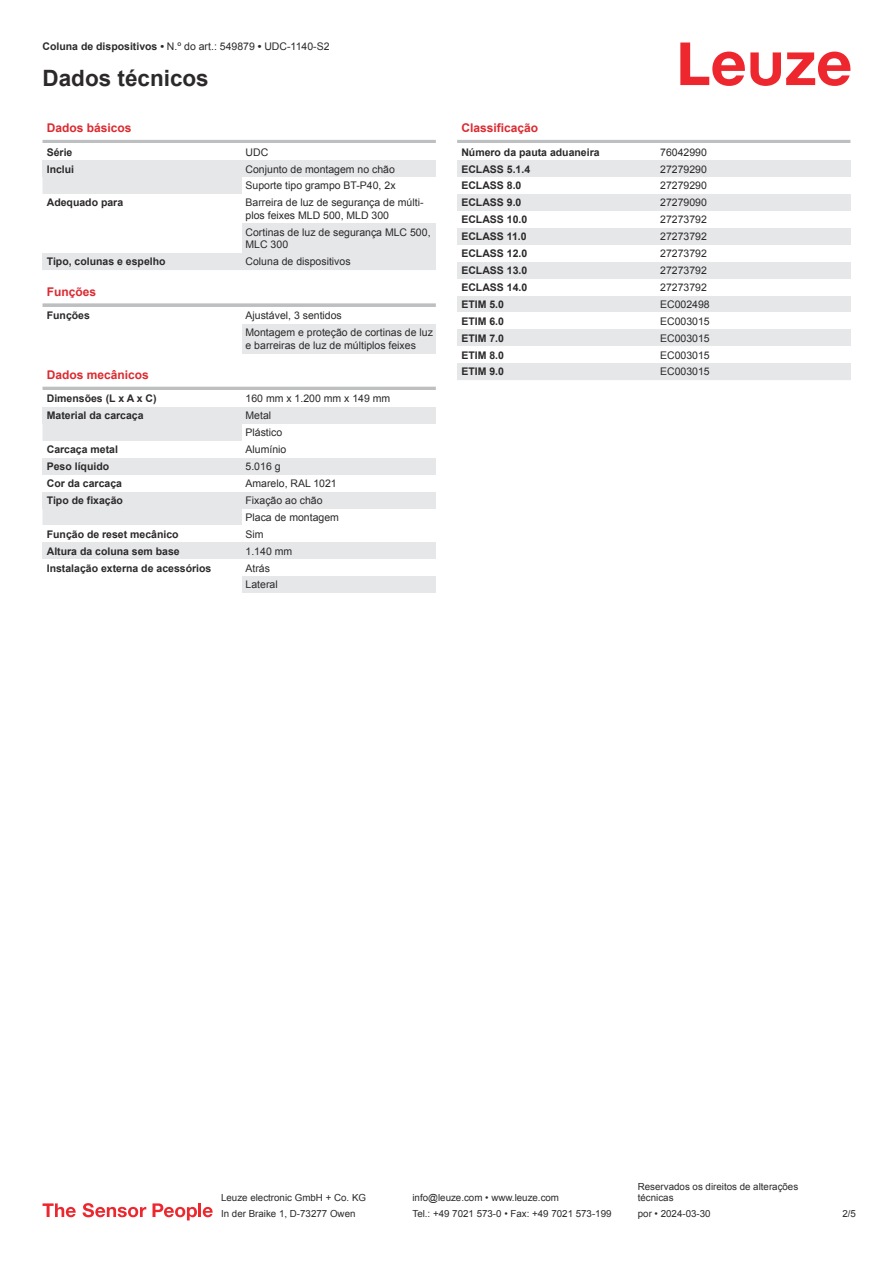
<style>
.page{position:relative;width:893px;height:1263px;background:#fff}
.page>*{position:absolute;margin:0;border:0;box-sizing:border-box;transform-origin:0 0}
.t1{font:700 22.5px "Arial";color:#2b292a}
.t2{font:700 12px "Arial";color:#db2a30}
.t3{font:10.5px/17px "Arial";color:#2b292a}
.t4{font:700 10.5px "Arial";color:#2b292a}
.t5{font:9.75px/11.7px "Arial";color:#2b292a}
.s1{font-weight:700}
</style>
<div class="page">
<svg style="left:680px;top:43px;width:170px;height:43px"></svg>
<svg style="left:43px;top:177px;width:393px;height:348px"></svg>
<hr style="left:43px;top:140px;width:393px;height:3px;background:#bdbfc1">
<div style="left:43px;top:160px;width:199px;height:17px;background:#e6e7e9"></div>
<div style="left:242px;top:160px;width:194px;height:17px;background:#e6e7e9"></div>
<div style="left:242px;top:177px;width:194px;height:17px;background:#fff"></div>
<div style="left:43px;top:194px;width:199px;height:17px;background:#fff"></div>
<div style="left:242px;top:194px;width:194px;height:30px;background:#fff"></div>
<div style="left:242px;top:224px;width:194px;height:29px;background:#e6e7e9"></div>
<div style="left:43px;top:253px;width:199px;height:17px;background:#e6e7e9"></div>
<div style="left:242px;top:253px;width:194px;height:17px;background:#e6e7e9"></div>
<div style="left:43px;top:287px;width:393px;height:18px;background:#fff"></div>
<svg style="left:43px;top:303px;width:393px;height:4px;background:#c3c5c7"></svg>
<div style="left:43px;top:307px;width:199px;height:17px;background:#fff"></div>
<div style="left:242px;top:307px;width:194px;height:17px;background:#fff"></div>
<div style="left:242px;top:324px;width:194px;height:29px;background:#e6e7e9"></div>
<div style="left:43px;top:370px;width:393px;height:18px;background:#fff"></div>
<hr style="left:43px;top:387px;width:393px;height:3px;background:#bdbfc1">
<div style="left:43px;top:390px;width:199px;height:17px;background:#fff"></div>
<div style="left:242px;top:390px;width:194px;height:17px;background:#fff"></div>
<div style="left:43px;top:407px;width:199px;height:17px;background:#e6e7e9"></div>
<div style="left:242px;top:407px;width:194px;height:17px;background:#e6e7e9"></div>
<div style="left:242px;top:424px;width:194px;height:17px;background:#fff"></div>
<div style="left:43px;top:441px;width:199px;height:17px;background:#fff"></div>
<div style="left:242px;top:441px;width:194px;height:17px;background:#fff"></div>
<div style="left:43px;top:458px;width:199px;height:17px;background:#e6e7e9"></div>
<div style="left:242px;top:458px;width:194px;height:17px;background:#e6e7e9"></div>
<div style="left:43px;top:475px;width:199px;height:17px;background:#fff"></div>
<div style="left:242px;top:475px;width:194px;height:17px;background:#fff"></div>
<div style="left:43px;top:492px;width:199px;height:17px;background:#e6e7e9"></div>
<div style="left:242px;top:492px;width:194px;height:17px;background:#e6e7e9"></div>
<div style="left:242px;top:509px;width:194px;height:16px;background:#fff"></div>
<div style="left:43px;top:542px;width:199px;height:17px;background:#e6e7e9"></div>
<div style="left:242px;top:542px;width:194px;height:17px;background:#e6e7e9"></div>
<div style="left:242px;top:576px;width:194px;height:17px;background:#e6e7e9"></div>
<hr style="left:457px;top:140px;width:393px;height:3px;background:#bdbfc1">
<div style="left:457px;top:160px;width:200px;height:17px;background:#e6e7e9"></div>
<div style="left:657px;top:160px;width:193px;height:17px;background:#e6e7e9"></div>
<div style="left:457px;top:194px;width:200px;height:17px;background:#e6e7e9"></div>
<div style="left:657px;top:194px;width:193px;height:17px;background:#e6e7e9"></div>
<div style="left:457px;top:228px;width:200px;height:17px;background:#e6e7e9"></div>
<div style="left:657px;top:228px;width:193px;height:17px;background:#e6e7e9"></div>
<div style="left:457px;top:262px;width:200px;height:17px;background:#e6e7e9"></div>
<div style="left:657px;top:262px;width:193px;height:17px;background:#e6e7e9"></div>
<div style="left:457px;top:296px;width:200px;height:16px;background:#e6e7e9"></div>
<div style="left:657px;top:296px;width:193px;height:16px;background:#e6e7e9"></div>
<div style="left:457px;top:329px;width:200px;height:17px;background:#e6e7e9"></div>
<div style="left:657px;top:329px;width:193px;height:17px;background:#e6e7e9"></div>
<div style="left:457px;top:363px;width:200px;height:17px;background:#e6e7e9"></div>
<div style="left:657px;top:363px;width:193px;height:17px;background:#e6e7e9"></div>
<svg style="left:43px;top:1203px;width:33px;height:14px"></svg>
<svg style="left:83px;top:1203px;width:63px;height:14px"></svg>
<svg style="left:153px;top:1203px;width:44px;height:17px"></svg>
<hr style="left:198px;top:1203px;width:3px;height:14px;background:#ed272d">
<svg style="left:203px;top:1207px;width:10px;height:10px"></svg>
<p class="t3" style="left:43px;top:39px;width:289px"><span class="s1">Coluna de dispositivos •</span> N.º do art.: 549879 <span class="s1">•</span> UDC-1140-S2</p>
<h1 class="t1" style="left:43px;top:70px;width:168px">Dados técnicos</h1>
<p class="t2" style="left:47px;top:123px;width:86px">Dados básicos</p>
<p class="t4" style="left:47px;top:148px;width:27px">Série</p>
<p class="t3" style="left:246px;top:144px;width:24px">UDC</p>
<p class="t4" style="left:47px;top:165px;width:29px">Inclui</p>
<p class="t3" style="left:246px;top:161px;width:151px">Conjunto de montagem no chão<br>Suporte tipo grampo BT-P40, 2x</p>
<p class="t4" style="left:47px;top:199px;width:78px">Adequado para</p>
<p class="t3" style="left:246px;top:197px;width:179px;line-height:12.6px">Barreira de luz de segurança de múlti&shy;plos feixes MLD 500, MLD 300</p>
<p class="t3" style="left:246px;top:227px;width:186px;line-height:12.6px">Cortinas de luz de segurança MLC 500,<br>MLC 300</p>
<p class="t4" style="left:47px;top:258px;width:120px">Tipo, colunas e espelho</p>
<p class="t3" style="left:246px;top:254px;width:107px">Coluna de dispositivos</p>
<p class="t2" style="left:47px;top:287px;width:51px">Funções</p>
<p class="t4" style="left:47px;top:311px;width:45px">Funções</p>
<p class="t3" style="left:246px;top:308px;width:189px">Ajustável, 3 sentidos<br>Montagem e proteção de cortinas de luz</p>
<p class="t3" style="left:246px;top:337px;width:172px">e barreiras de luz de múltiplos feixes</p>
<p class="t2" style="left:47px;top:370px;width:104px">Dados mecânicos</p>
<p class="t4" style="left:47px;top:395px;width:111px">Dimensões (L x A x C)</p>
<p class="t3" style="left:246px;top:391px;width:146px">160 mm x 1.200 mm x 149 mm</p>
<p class="t4" style="left:47px;top:412px;width:98px">Material da carcaça</p>
<p class="t3" style="left:246px;top:408px;width:38px">Metal<br>Plástico</p>
<p class="t4" style="left:47px;top:445px;width:73px">Carcaça metal</p>
<p class="t3" style="left:246px;top:442px;width:42px">Alumínio</p>
<p class="t4" style="left:47px;top:462px;width:64px">Peso líquido</p>
<p class="t3" style="left:246px;top:459px;width:37px">5.016 g</p>
<p class="t4" style="left:47px;top:479px;width:77px">Cor da carcaça</p>
<p class="t3" style="left:246px;top:476px;width:93px">Amarelo, RAL 1021</p>
<p class="t4" style="left:47px;top:496px;width:78px">Tipo de fixação</p>
<p class="t3" style="left:246px;top:493px;width:95px">Fixação ao chão<br>Placa de montagem</p>
<p class="t4" style="left:47px;top:530px;width:133px">Função de reset mecânico</p>
<p class="t3" style="left:246px;top:526px;width:20px">Sim</p>
<p class="t4" style="left:47px;top:547px;width:135px">Altura da coluna sem base</p>
<p class="t3" style="left:246px;top:543px;width:48px">1.140 mm</p>
<p class="t4" style="left:47px;top:564px;width:166px">Instalação externa de acessórios</p>
<p class="t3" style="left:246px;top:560px;width:34px">Atrás<br>Lateral</p>
<p class="t2" style="left:461px;top:123px;width:78px">Classificação</p>
<p class="t4" style="left:461px;top:148px;width:140px">Número da pauta aduaneira</p>
<p class="t3" style="left:660px;top:144px;width:48px">76042990</p>
<p class="t4" style="left:461px;top:165px;width:70px">ECLASS 5.1.4</p>
<p class="t3" style="left:660px;top:161px;width:48px">27279290</p>
<p class="t4" style="left:461px;top:182px;width:62px">ECLASS 8.0</p>
<p class="t3" style="left:660px;top:178px;width:48px">27279290</p>
<p class="t4" style="left:461px;top:199px;width:62px">ECLASS 9.0</p>
<p class="t3" style="left:660px;top:195px;width:48px">27279090</p>
<p class="t4" style="left:461px;top:216px;width:67px">ECLASS 10.0</p>
<p class="t3" style="left:660px;top:212px;width:48px">27273792</p>
<p class="t4" style="left:461px;top:233px;width:67px">ECLASS 11.0</p>
<p class="t3" style="left:660px;top:229px;width:48px">27273792</p>
<p class="t4" style="left:461px;top:249px;width:67px">ECLASS 12.0</p>
<p class="t3" style="left:660px;top:246px;width:48px">27273792</p>
<p class="t4" style="left:461px;top:266px;width:67px">ECLASS 13.0</p>
<p class="t3" style="left:660px;top:263px;width:48px">27273792</p>
<p class="t4" style="left:461px;top:283px;width:67px">ECLASS 14.0</p>
<p class="t3" style="left:660px;top:280px;width:48px">27273792</p>
<p class="t4" style="left:461px;top:300px;width:44px">ETIM 5.0</p>
<p class="t3" style="left:660px;top:297px;width:51px">EC002498</p>
<p class="t4" style="left:461px;top:317px;width:44px">ETIM 6.0</p>
<p class="t3" style="left:660px;top:313px;width:51px">EC003015</p>
<p class="t4" style="left:461px;top:334px;width:44px">ETIM 7.0</p>
<p class="t3" style="left:660px;top:330px;width:51px">EC003015</p>
<p class="t4" style="left:461px;top:351px;width:44px">ETIM 8.0</p>
<p class="t3" style="left:660px;top:347px;width:51px">EC003015</p>
<p class="t4" style="left:461px;top:368px;width:44px">ETIM 9.0</p>
<p class="t3" style="left:660px;top:364px;width:51px">EC003015</p>
<p class="t5" style="left:221px;top:1193px;width:146px">Leuze electronic GmbH + Co. KG</p>
<p class="t5" style="left:412px;top:1193px;width:148px">info@leuze.com • www.leuze.com</p>
<p class="t5" style="left:638px;top:1181px;width:162px">Reservados os direitos de alterações técnicas</p>
<p class="t5" style="left:221px;top:1209px;width:136px">In der Braike 1, D-73277 Owen</p>
<p class="t5" style="left:412px;top:1209px;width:201px">Tel.: +49 7021 573-0 • Fax: +49 7021 573-199</p>
<p class="t5" style="left:638px;top:1209px;width:74px">por • 2024-03-30</p>
<p class="t5" style="left:842px;top:1209px;width:15px">2 /5</p>
</div>
